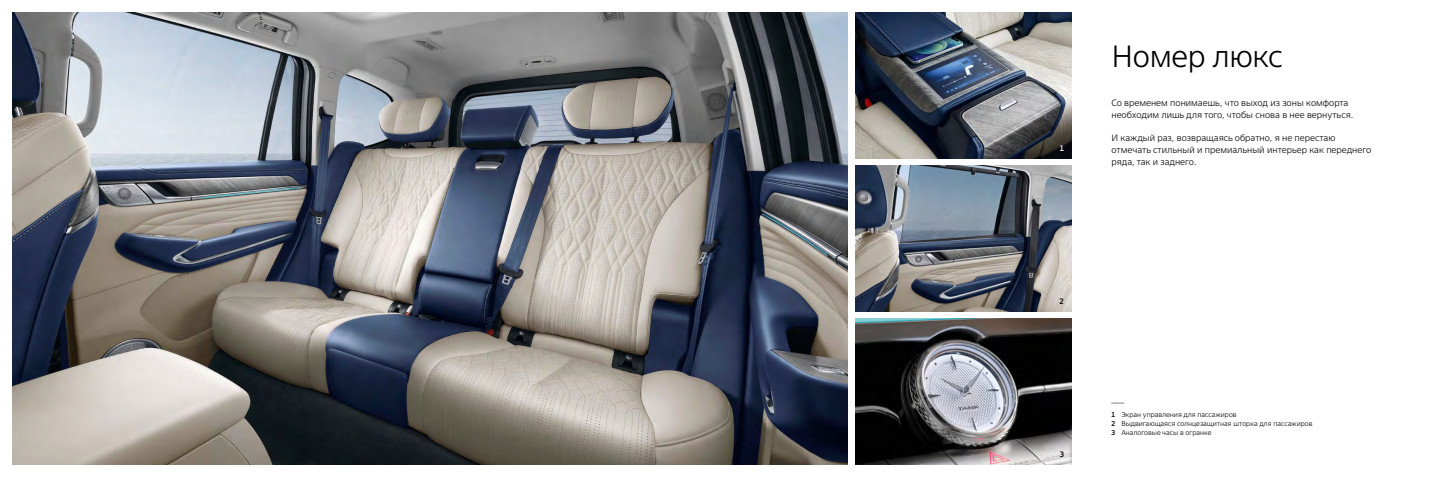
<style>
.page{position:relative;width:1429px;height:477px;background:#fff}
.page>*{position:absolute;margin:0;border:0;box-sizing:border-box;transform-origin:0 0}
.t1{font:300 30.62px "TTTANK";letter-spacing:-.01em;color:#000}
.t2{font:300 9.19px/11.8px "TTTANK";color:#000}
.t3{font:500 7.88px "TTTANK";color:#000}
.t4{font:500 7.88px "TTTANK";color:#fff}
.t5{font:300 7px/15px "TTTANK";color:#000}
.s1{font-weight:500}
</style>
<div class="page">
<img style="left:12px;top:12px;width:836px;height:452px">
<img style="left:855px;top:318px;width:216px;height:146px">
<img style="left:855px;top:12px;width:216px;height:146px">
<img style="left:855px;top:165px;width:216px;height:146px">
<svg style="left:1029px;top:422px;width:42px;height:42px"></svg>
<p class="t4" style="left:1060px;top:143px;width:6px">1</p>
<h1 class="t1" style="left:1111px;top:39px;width:173px">Номер люкс</h1>
<p class="t2" style="left:1111px;top:96px;width:244px">Со временем понимаешь, что выход из зоны комфорта необходим лишь для того, чтобы снова в нее вернуться.</p>
<p class="t2" style="left:1111px;top:132px;width:261px">И каждый раз, возвращаясь обратно, я не перестаю отмечать стильный и премиальный интерьер как переднего ряда, так и заднего.</p>
<p class="t3" style="left:1059px;top:296px;width:6px">2</p>
<p class="t3" style="left:1060px;top:449px;width:6px">3</p>
<p class="t5" style="left:1111px;top:392px;width:127px">_____<br><span class="s1">1</span> Экран управления для пассажиров</p>
<p class="t5" style="left:1111px;top:418px;width:203px;line-height:8.8px"><span class="s1">2</span> Выдвигающаяся солнцезащитная шторка для пассажиров<br><span class="s1">3</span> Аналоговые часы в огранке</p>
</div>
